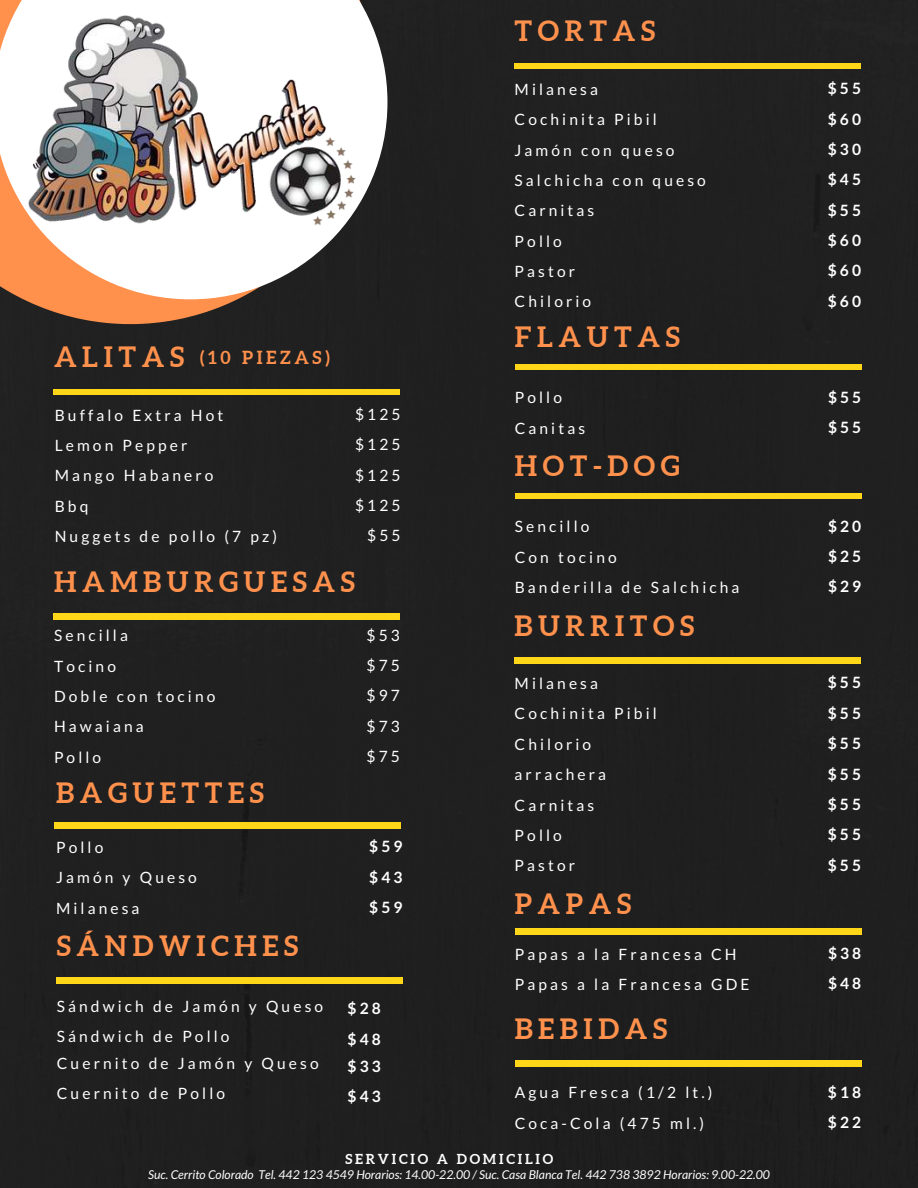
<style>
.page{position:relative;width:918px;height:1188px;background:#202020}
.page>*{position:absolute;margin:0;border:0;box-sizing:border-box;transform-origin:0 0}
.t1{font:700 28.05px "Aleo";letter-spacing:.2em;color:#ff914d}
.t2{font:700 18px "Aleo";letter-spacing:.2em;color:#ff914d}
.t3{font:15.6px/30.3px "Lato";letter-spacing:.2em;color:#fff}
.t4{font:700 15.6px/30.3px "Lato";letter-spacing:.2em;color:#fff}
.t5{font:700 13.8px "Aleo";letter-spacing:.2em;color:#fff}
.t6{font:italic 12.15px "Lato";color:#fff}
</style>
<div class="page">
<svg style="left:0;top:299px;width:374px;height:25px;fill:#222"></svg>
<svg style="left:0;top:247px;width:387px;height:52px"></svg>
<div style="left:53px;top:389px;width:347px;height:6px;background:#ffd618"></div>
<div style="left:53px;top:613px;width:347px;height:6px;background:#ffd618"></div>
<div style="left:55px;top:823px;width:346px;height:5px;background:#ffd618"></div>
<div style="left:514px;top:63px;width:346px;height:6px;background:#ffd618"></div>
<img style="left:0;top:0;width:402px;height:247px">
<div style="left:515px;top:1061px;width:346px;height:5px;background:#ffd618"></div>
<div style="left:515px;top:493px;width:346px;height:6px;background:#ffd618"></div>
<div style="left:56px;top:978px;width:347px;height:5px;background:#ffd618"></div>
<div style="left:515px;top:364px;width:346px;height:6px;background:#ffd618"></div>
<div style="left:514px;top:657px;width:346px;height:6px;background:#ffd618"></div>
<div style="left:515px;top:929px;width:346px;height:5px;background:#ffd618"></div>
<h1 class="t1" style="left:515px;top:15px;width:142px">TORTAS</h1>
<h1 class="t1" style="left:54px;top:341px;width:132px">ALITAS</h1>
<p class="t2" style="left:200px;top:347px;width:131px">(10 PIEZAS)</p>
<p class="t3" style="left:55px;top:400px;width:224px">Buffalo Extra Hot<br>Lemon Pepper<br>Mango Habanero<br>Bbq<br>Nuggets de pollo (7 pz)</p>
<p class="t3" style="left:355px;top:399px;width:47px;text-align:right">$125 $125 $125 $125 $55</p>
<h1 class="t1" style="left:54px;top:565px;width:302px">HAMBURGUESAS</h1>
<p class="t3" style="left:54px;top:620px;width:163px">Sencilla<br>Tocino<br>Doble con tocino<br>Hawaiana<br>Pollo</p>
<p class="t3" style="left:367px;top:620px;width:35px;text-align:justify">$53 $75 $97 $73 $75</p>
<h1 class="t1" style="left:56px;top:777px;width:210px">BAGUETTES</h1>
<p class="t3" style="left:56px;top:832px;width:142px">Pollo<br>Jamón y Queso<br>Milanesa</p>
<p class="t4" style="left:369px;top:831px;width:35px;text-align:justify">$59 $43 $59</p>
<h1 class="t1" style="left:57px;top:930px;width:243px">SÁNDWICHES</h1>
<p class="t3" style="left:57px;top:991px;width:268px">Sándwich de Jamón y Queso<br>Sándwich de Pollo</p>
<p class="t3" style="left:57px;top:1048px;width:263px">Cuernito de Jamón y Queso<br>Cuernito de Pollo</p>
<p class="t4" style="left:348px;top:993px;width:35px">$28 $48</p>
<p class="t4" style="left:348px;top:1051px;width:35px">$33 $43</p>
<p class="t3" style="left:515px;top:74px;width:193px">Milanesa<br>Cochinita Pibil<br>Jamón con queso<br>Salchicha con queso<br>Carnitas<br>Pollo<br>Pastor<br>Chilorio</p>
<p class="t4" style="left:828px;top:73px;width:35px;text-align:justify">$55 $60 $30 $45 $55 $60 $60 $60</p>
<h1 class="t1" style="left:515px;top:321px;width:167px">FLAUTAS</h1>
<p class="t3" style="left:515px;top:382px;width:72px">Pollo<br>Canitas</p>
<p class="t4" style="left:828px;top:382px;width:35px">$55 $55</p>
<h1 class="t1" style="left:515px;top:450px;width:166px">HOT-DOG</h1>
<p class="t3" style="left:515px;top:511px;width:226px">Sencillo<br>Con tocino<br>Banderilla de Salchicha</p>
<p class="t4" style="left:828px;top:511px;width:35px;text-align:justify">$20 $25 $29</p>
<h1 class="t1" style="left:515px;top:609px;width:181px">BURRITOS</h1>
<p class="t3" style="left:515px;top:668px;width:144px">Milanesa<br>Cochinita Pibil<br>Chilorio arrachera<br>Carnitas<br>Pollo<br>Pastor</p>
<p class="t4" style="left:828px;top:667px;width:35px;text-align:justify">$55 $55 $55 $55 $55 $55 $55</p>
<h1 class="t1" style="left:515px;top:888px;width:118px">PAPAS</h1>
<p class="t3" style="left:515px;top:939px;width:236px">Papas a la Francesa CH<br>Papas a la Francesa GDE</p>
<p class="t4" style="left:828px;top:938px;width:35px">$38 $48</p>
<h1 class="t1" style="left:515px;top:1013px;width:154px">BEBIDAS</h1>
<p class="t3" style="left:515px;top:1077px;width:199px">Agua Fresca (1/2 lt.)<br>Coca-Cola (475 ml.)</p>
<p class="t4" style="left:828px;top:1077px;width:35px">$18 $22</p>
<p class="t5" style="left:345px;top:1151px;width:210px">SERVICIO A DOMICILIO</p>
<p class="t6" style="left:148px;top:1168px;width:623px">Suc. Cerrito Colorado Tel. 442 123 4549 Horarios: 14.00-22.00 / Suc. Casa Blanca Tel. 442 738 3892 Horarios: 9.00-22.00</p>
</div>
